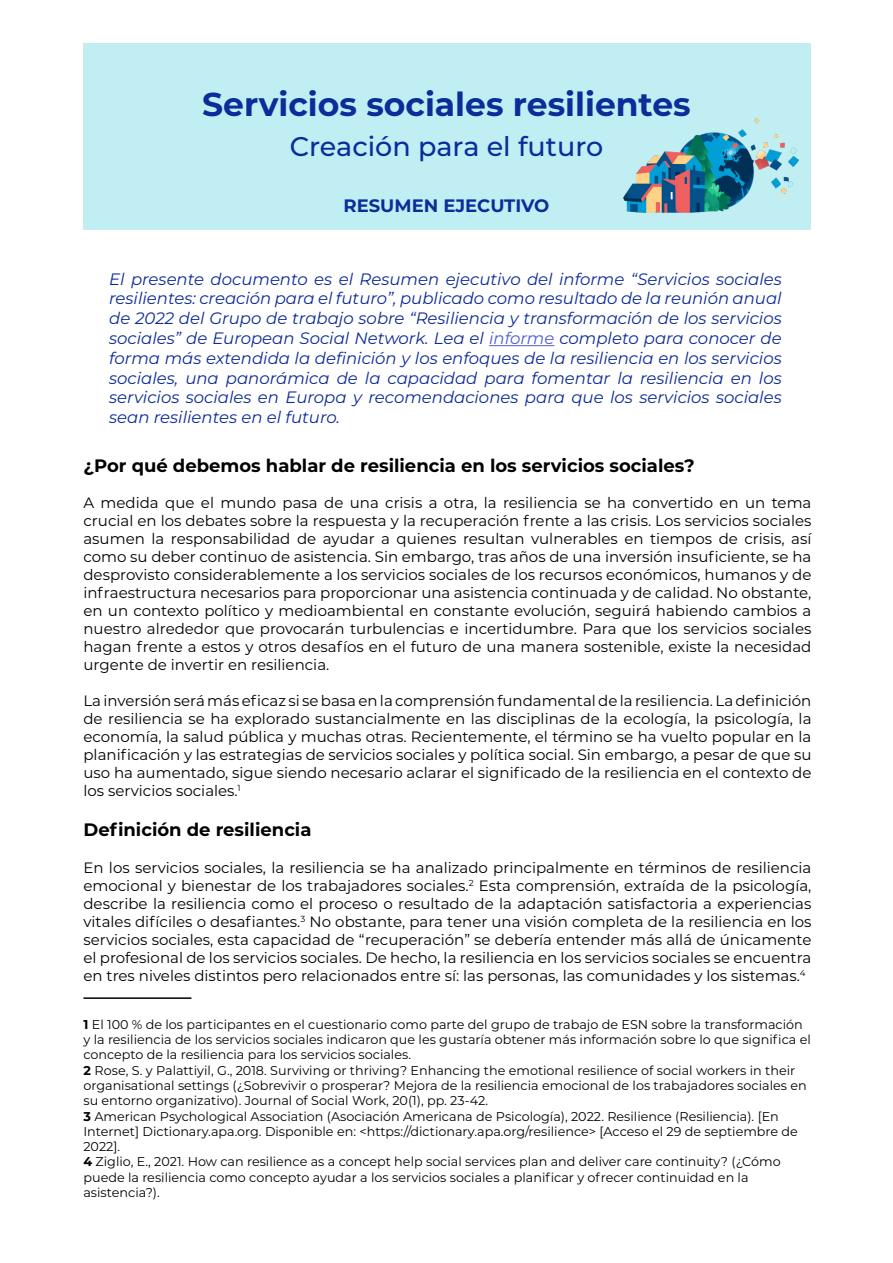
<style>
.page{position:relative;width:893px;height:1263px;background:#fff}
.page>*{position:absolute;margin:0;border:0;box-sizing:border-box;transform-origin:0 0}
.t1{font:700 33px "Montserrat";color:#0d2b99}
.t2{font:500 27px "Montserrat";color:#0d2b99}
.t3{font:700 18px "Montserrat";color:#000}
.t4{font:700 18px "Montserrat";color:#0d2b99}
.t5{font:italic 16.5px/19.8px "Montserrat";color:#0d2b99;text-align:justify}
.t6{font:15px/18px "Montserrat";color:#000;text-align:justify}
.t7{font:12.75px/15.3px "Montserrat";color:#000}
.s1{color:#4f5cd6}
.s2{font-weight:700}
</style>
<div class="page">
<div style="left:82px;top:43px;width:728px;height:186px;background:#c0eef2"></div>
<hr style="left:489px;top:345px;width:65px;height:1px;background:#4f5cd6">
<img style="left:624px;top:119px;width:174px;height:94px">
<hr style="left:83px;top:997px;width:108px;height:2px;background:#000">
<p class="t1" style="left:202px;top:80px;width:490px">Servicios sociales resilientes</p>
<p class="t2" style="left:290px;top:128px;width:315px">Creación para el futuro</p>
<p class="t4" style="left:343px;top:193px;width:207px">RESUMEN EJECUTIVO</p>
<p class="t5" style="left:109px;top:268px;width:674px">El presente documento es el Resumen ejecutivo del informe “Servicios sociales resilientes: creación para el futuro”, publicado como resultado de la reunión anual de 2022 del Grupo de trabajo sobre “Resiliencia y transformación de los servicios sociales” de European Social Network. Lea el <span class="s1">informe</span> completo para conocer de forma más extendida la definición y los enfoques de la resiliencia en los servicios sociales, una panorámica de la capacidad para fomentar la resiliencia en los servicios sociales en Europa y recomendaciones para que los servicios sociales sean resilientes en el futuro.</p>
<p class="t3" style="left:83px;top:452px;width:613px">¿Por qué debemos hablar de resiliencia en los servicios sociales?</p>
<p class="t6" style="left:83px;top:493px;width:729px">A medida que el mundo pasa de una crisis a otra, la resiliencia se ha convertido en un tema crucial en los debates sobre la respuesta y la recuperación frente a las crisis. Los servicios sociales asumen la responsabilidad de ayudar a quienes resultan vulnerables en tiempos de crisis, así como su deber continuo de asistencia. Sin embargo, tras años de una inversión insuficiente, se ha desprovisto considerablemente a los servicios sociales de los recursos económicos, humanos y de infraestructura necesarios para proporcionar una asistencia continuada y de calidad. No obstante, en un contexto político y medioambiental en constante evolución, seguirá habiendo cambios a nuestro alrededor que provocarán turbulencias e incertidumbre. Para que los servicios sociales hagan frente a estos y otros desafíos en el futuro de una manera sostenible, existe la necesidad urgente de invertir en resiliencia.</p>
<p class="t6" style="left:83px;top:691px;width:729px">La inversión será más eficaz si se basa en la comprensión fundamental de la resiliencia. La definición de resiliencia se ha explorado sustancialmente en las disciplinas de la ecología, la psicología, la economía, la salud pública y muchas otras. Recientemente, el término se ha vuelto popular en la planificación y las estrategias de servicios sociales y política social. Sin embargo, a pesar de que su uso ha aumentado, sigue siendo necesario aclarar el significado de la resiliencia en el contexto de los servicios sociales.<sup>1</sup></p>
<p class="t3" style="left:83px;top:816px;width:230px">Definición de resiliencia</p>
<p class="t6" style="left:83px;top:858px;width:729px">En los servicios sociales, la resiliencia se ha analizado principalmente en términos de resiliencia emocional y bienestar de los trabajadores sociales.<sup>2</sup> Esta comprensión, extraída de la psicología, describe la resiliencia como el proceso o resultado de la adaptación satisfactoria a experiencias vitales difíciles o desafiantes.<sup>3</sup> No obstante, para tener una visión completa de la resiliencia en los servicios sociales, esta capacidad de “recuperación” se debería entender más allá de únicamente el profesional de los servicios sociales. De hecho, la resiliencia en los servicios sociales se encuentra en tres niveles distintos pero relacionados entre sí: las personas, las comunidades y los sistemas.<sup>4</sup></p>
<p class="t7" style="left:83px;top:1016px;width:729px"><span class="s2">1</span> El 100 % de los participantes en el cuestionario como parte del grupo de trabajo de ESN sobre la transformación y la resiliencia de los servicios sociales indicaron que les gustaría obtener más información sobre lo que significa el concepto de la resiliencia para los servicios sociales.</p>
<p class="t7" style="left:83px;top:1062px;width:725px"><span class="s2">2</span> Rose, S. y Palattiyil, G., 2018. Surviving or thriving? Enhancing the emotional resilience of social workers in their organisational settings (¿Sobrevivir o prosperar? Mejora de la resiliencia emocional de los trabajadores sociales en su entorno organizativo). Journal of Social Work, 20(1), pp. 23-42.</p>
<p class="t7" style="left:83px;top:1108px;width:716px"><span class="s2">3</span> American Psychological Association (Asociación Americana de Psicología), 2022. Resilience (Resiliencia). [En<br>Internet] Dictionary.apa.org. Disponible en: &lt;https://dictionary.apa.org/resilience&gt; [Acceso el 29 de septiembre de<br>2022].</p>
<p class="t7" style="left:83px;top:1154px;width:699px"><span class="s2">4</span> Ziglio, E., 2021. How can resilience as a concept help social services plan and deliver care continuity? (¿Cómo puede la resiliencia como concepto ayudar a los servicios sociales a planificar y ofrecer continuidad en la asistencia?).</p>
</div>
